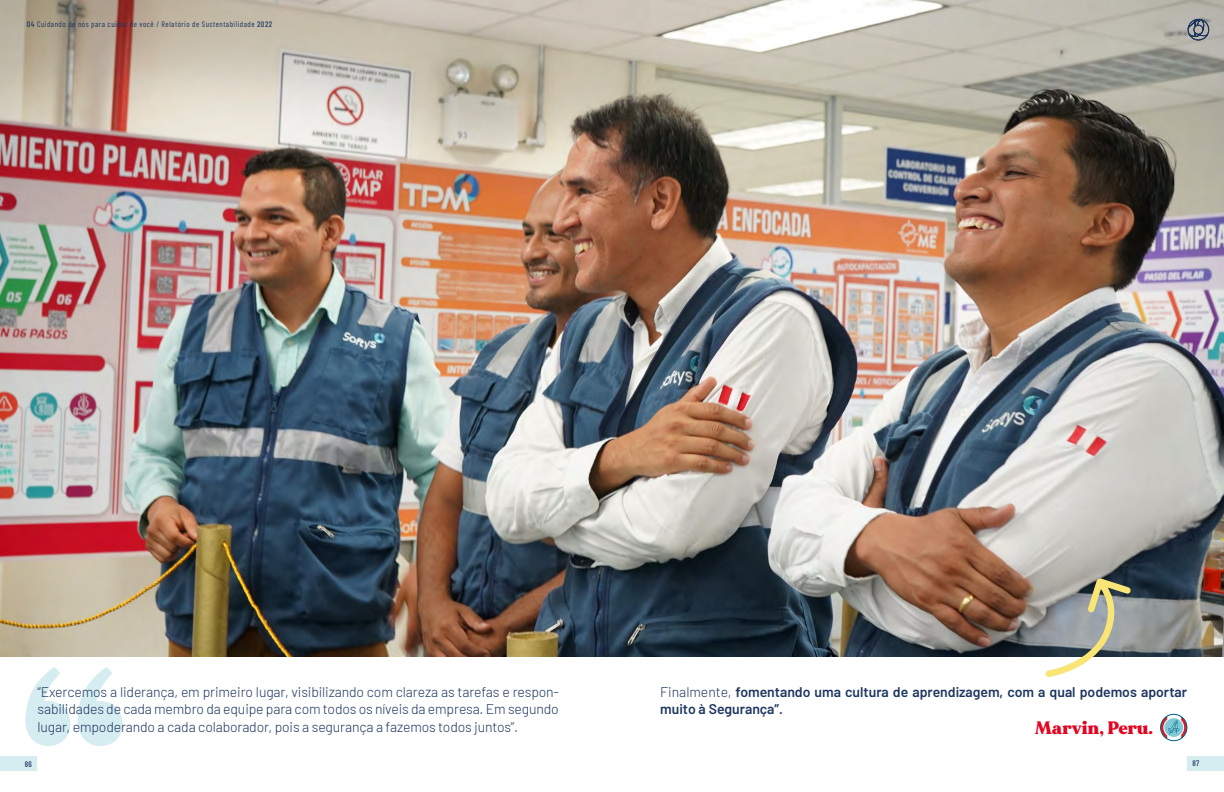
<style>
.page{position:relative;width:1224px;height:792px;background:#fff}
.page>*{position:absolute;margin:0;border:0;box-sizing:border-box;transform-origin:0 0}
.t1{font:900 18px "MADE Mirage";letter-spacing:.01em;color:#e40521}
.t2{font:300 14px/17.5px "Barlow";letter-spacing:-.01em;color:#1d3660;text-align:justify}
.t3{font:600 14px/17.5px "Barlow";color:#1d3660}
.t4{font:8px "Barlow Condensed";letter-spacing:.06em;color:#1d3660}
.t5{font:500 8px "Barlow Condensed";color:#1d3660}
.s1{font-weight:500}
.s2{font-weight:300}
</style>
<div class="page">
<div style="left:0;top:756px;width:37px;height:15px;background:#d5ecf0"></div>
<div style="left:1187px;top:756px;width:37px;height:14px;background:#d5ecf0"></div>
<svg style="left:25px;top:667px;width:98px;height:79px"></svg>
<img style="left:0;top:0;width:1224px;height:657px">
<img style="left:1161px;top:714px;width:26px;height:27px;border-radius:13px">
<div style="left:1160px;top:714px;width:27px;height:27px;border:1px solid #006082;border-radius:50%"></div>
<svg style="left:1164px;top:718px;width:20px;height:19px"></svg>
<div style="left:1164px;top:717px;width:20px;height:21px;border:1px solid #fff;border-radius:50%"></div>
<svg style="left:1168px;top:720px;width:11px;height:14px"></svg>
<svg style="left:1041px;top:573px;width:95px;height:104px"></svg>
<svg style="left:1187px;top:19px;width:22px;height:22px"></svg>
<p class="t4" style="left:27px;top:19px;width:247px"><span class="s1">04</span> Cuidando de nós para cuidar de você / Relatório de Sustentabilidade <span class="s1">2022</span></p>
<p class="t2" style="left:38px;top:682px;width:523px">“Exercemos a liderança, em primeiro lugar, visibilizando com clareza as tarefas e respon&shy;sabilidades de cada membro da equipe para com todos os níveis da empresa. Em segundo lugar, empoderando a cada colaborador, pois a segurança a fazemos todos juntos”.</p>
<p class="t3" style="left:660px;top:682px;width:528px"><span class="s2">Finalmente,</span> fomentando uma cultura de aprendizagem, com a qual podemos aportar muito à Segurança”.</p>
<p class="t1" style="left:1035px;top:715px;width:119px">Marvin, Peru.</p>
<p class="t5" style="left:25px;top:758px;width:8px">86</p>
<p class="t5" style="left:1193px;top:757px;width:8px">87</p>
</div>
